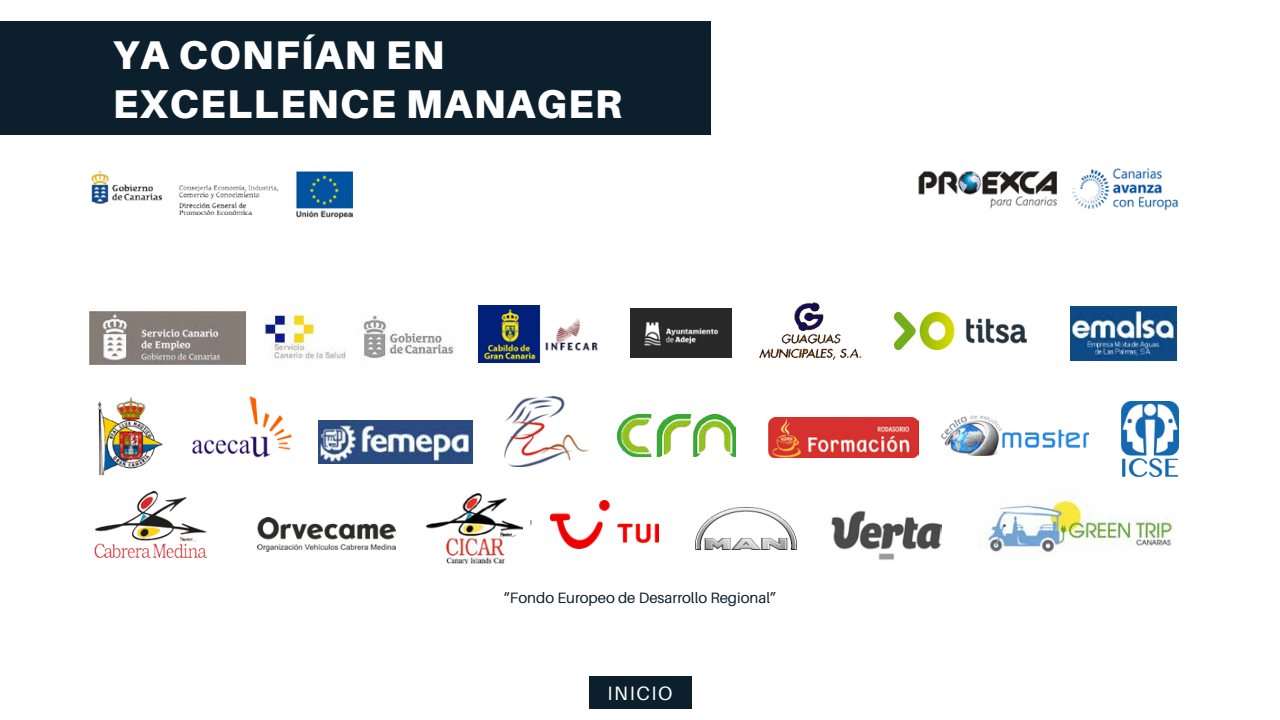
<style>
.page{position:relative;width:1280px;height:720px;background:#fff}
.page>*{position:absolute;margin:0;border:0;box-sizing:border-box;transform-origin:0 0}
.t1{font:900 40.12px/48.2px "Aileron";letter-spacing:.03em;color:#fff}
.t2{font:19.38px "Aileron";letter-spacing:.08em;color:#fff}
.t3{font:15px "Aileron";color:#0b1f2c}
.t4{font:7px "Calibri";color:#000}
</style>
<div class="page">
<div style="left:0;top:22px;width:710px;height:113px;background:#0b1f2c"></div>
<div style="left:589px;top:676px;width:102px;height:33px;background:#0b1f2c"></div>
<img style="left:91px;top:170px;width:206px;height:47px">
<img style="left:297px;top:172px;width:56px;height:46px">
<img style="left:918px;top:171px;width:139px;height:38px">
<img style="left:1072px;top:168px;width:107px;height:43px">
<img style="left:895px;top:313px;width:131px;height:37px">
<img style="left:760px;top:303px;width:102px;height:57px">
<img style="left:192px;top:396px;width:100px;height:62px">
<img style="left:696px;top:507px;width:100px;height:43px">
<img style="left:1071px;top:306px;width:106px;height:54px">
<img style="left:318px;top:420px;width:154px;height:43px">
<img style="left:769px;top:417px;width:150px;height:41px">
<img style="left:1121px;top:401px;width:58px;height:76px">
<img style="left:551px;top:501px;width:107px;height:47px">
<img style="left:98px;top:397px;width:65px;height:79px">
<img style="left:505px;top:397px;width:84px;height:70px">
<img style="left:618px;top:414px;width:118px;height:43px">
<img style="left:831px;top:510px;width:111px;height:50px">
<img style="left:89px;top:311px;width:156px;height:53px">
<img style="left:264px;top:314px;width:191px;height:45px">
<img style="left:479px;top:306px;width:119px;height:57px">
<img style="left:94px;top:492px;width:112px;height:65px">
<img style="left:427px;top:494px;width:95px;height:69px">
<img style="left:631px;top:309px;width:100px;height:49px">
<img style="left:979px;top:491px;width:197px;height:61px">
<img style="left:942px;top:415px;width:147px;height:41px">
<img style="left:257px;top:517px;width:138px;height:35px">
<h1 class="t1" style="left:113px;top:31px;width:511px">YA CONFÍAN EN<br>EXCELLENCE MANAGER</h1>
<p class="t4" style="left:530px;top:519px;width:4px">!</p>
<p class="t3" style="left:504px;top:590px;width:274px">“Fondo Europeo de Desarrollo Regional”</p>
<p class="t2" style="left:608px;top:683px;width:66px">INICIO</p>
</div>
